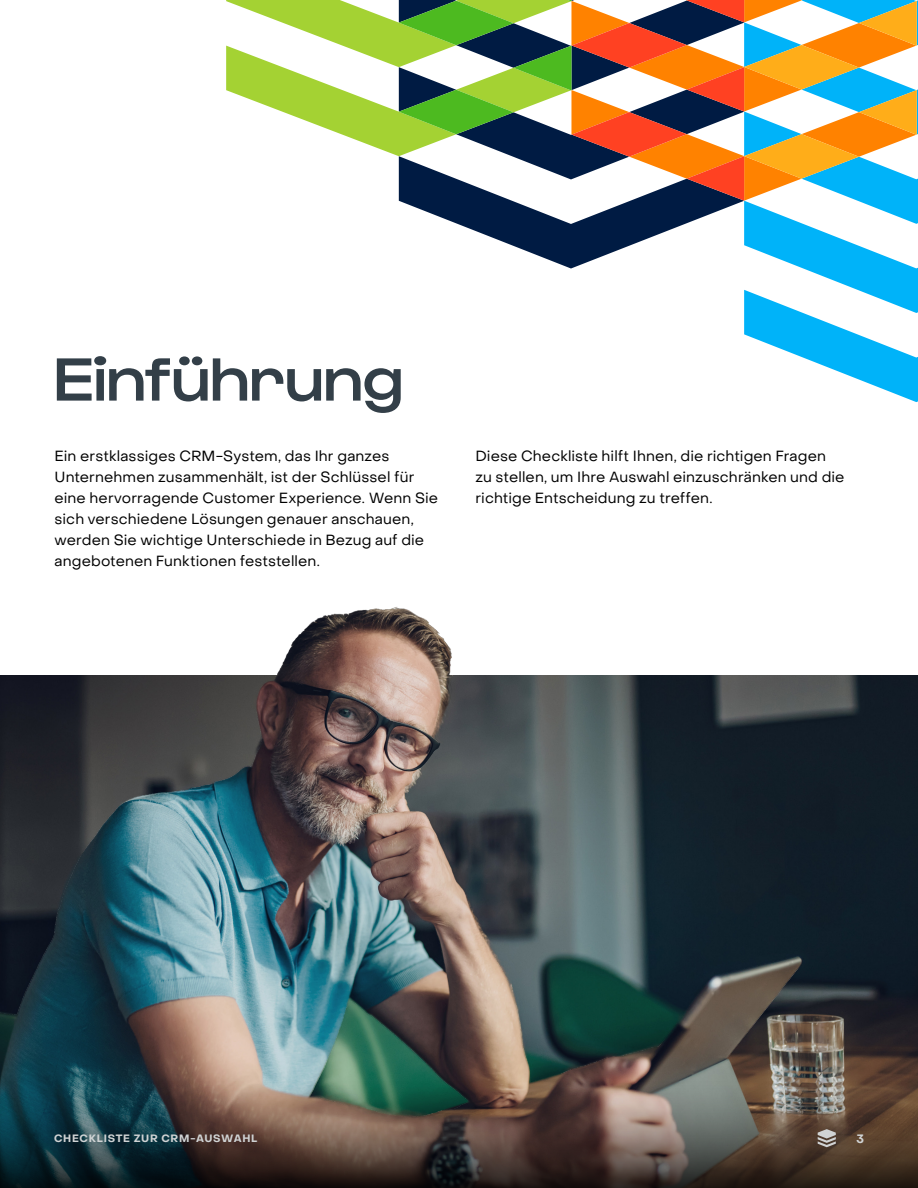
<style>
.page{position:relative;width:918px;height:1188px;background:#fff}
.page>*{position:absolute;margin:0;border:0;box-sizing:border-box;transform-origin:0 0}
.Chapter_-_Title{font:500 63px "Gustavo";color:#333f48}
.Body_-_Body{font:14.7px/21px "Object Sans";letter-spacing:.01em;color:#000}
.t1{font:700 12px "Object Sans";color:#d0d3d4}
.t2{font:700 10.5px "Object Sans";letter-spacing:.065em;color:#d0d3d4}
</style>
<div class="page">
<img style="left:861px;top:675px;width:57px;height:405px">
<img style="left:0;top:607px;width:861px;height:473px">
<svg style="left:226px;top:0;width:692px;height:402px"></svg>
<img style="left:0;top:1080px;width:918px;height:108px">
<svg style="left:818px;top:1129px;width:18px;height:18px"></svg>
<p class="Chapter_-_Title" style="left:54px;top:343px;width:351px">Einführung</p>
<p class="Body_-_Body" style="left:55px;top:446px;width:385px">Ein erstklassiges CRM-System, das Ihr ganzes Unternehmen zusammenhält, ist der Schlüssel für eine hervorragende Customer Experience. Wenn Sie sich verschiedene Lösungen genauer anschauen, werden Sie wichtige Unterschiede in Bezug auf die angebotenen Funktionen feststellen.</p>
<p class="Body_-_Body" style="left:475px;top:446px;width:371px">Diese Checkliste hilft Ihnen, die richtigen Fragen zu stellen, um Ihre Auswahl einzuschränken und die richtige Entscheidung zu treffen.</p>
<p class="t2" style="left:54px;top:1132px;width:205px">CHECKLISTE ZUR CRM-AUSWAHL</p>
<p class="t1" style="left:857px;top:1131px;width:9px">3</p>
</div>
